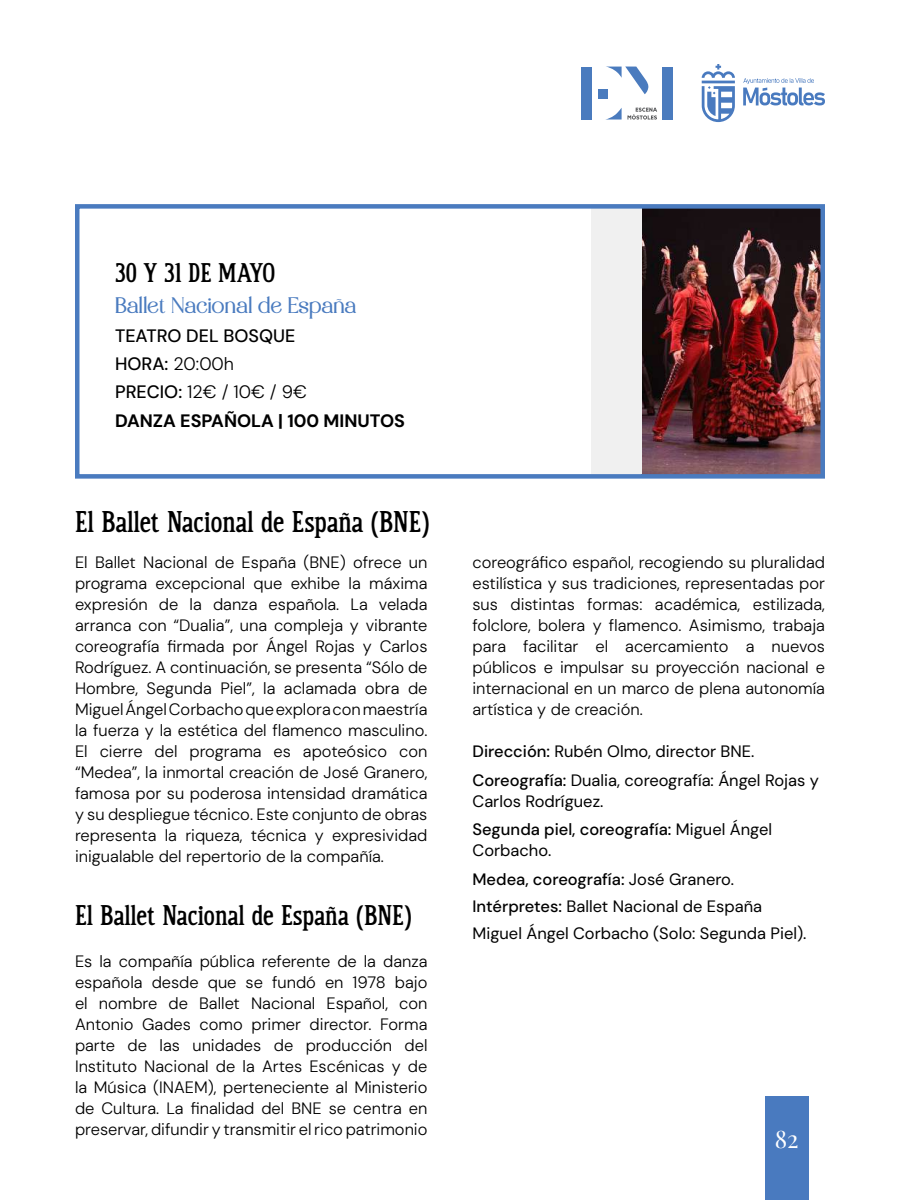
<style>
.page{position:relative;width:900px;height:1200px;background:#fff}
.page>*{position:absolute;margin:0;border:0;box-sizing:border-box;transform-origin:0 0}
.t1{font:30px "CS Dario Drawn";color:#000}
.t2{font:28.5px "CS Dario Drawn";color:#000}
.t3{font:27px "CS Dario Drawn";color:#000}
.t4{font:24px "Playfair Display";color:#fff}
.t5{font:22.5px "Branley";color:#4a7bbf}
.t6{font:500 18px/28.5px "DM Sans 18 pt";color:#000}
.t7{font:300 16.5px/21px "DM Sans 18 pt";color:#000;text-align:justify}
.t8{font:16.5px/28.5px "DM Sans 18 pt";color:#000}
.s1{font-weight:300}
.s2{font-weight:700}
.s3{font-weight:500}
</style>
<div class="page">
<div style="left:765px;top:1096px;width:43px;height:104px;background:#497abf"></div>
<svg style="left:702px;top:64px;width:123px;height:58px"></svg>
<div style="left:599px;top:89px;width:9px;height:9px;background:#4a7bbe"></div>
<svg style="left:608px;top:67px;width:41px;height:27px"></svg>
<svg style="left:605px;top:108px;width:52px;height:12px"></svg>
<div style="left:662px;top:67px;width:10px;height:53px;background:#4a7bbe"></div>
<div style="left:581px;top:67px;width:10px;height:53px;background:#4a7bbe"></div>
<img style="left:641px;top:209px;width:179px;height:265px">
<div style="left:591px;top:204px;width:50px;height:270px;background:#f0f0f0"></div>
<div style="left:75px;top:204px;width:750px;height:275px;border:4px solid #4a7bbf"></div>
<h3 class="t3" style="left:115px;top:257px;width:162px">30 Y 31 DE MAYO</h3>
<h3 class="t5" style="left:115px;top:292px;width:243px">Ballet Nacional de España</h3>
<p class="t6" style="left:115px;top:321px;width:292px">TEATRO DEL BOSQUE<br>HORA: <span class="s1">20:00h<br></span>PRECIO: <span class="s1">12€ / 10€ / 9€<br></span><span class="s2">DANZA ESPAÑOLA | 100 MINUTOS</span></p>
<h1 class="t1" style="left:75px;top:505px;width:356px">El Ballet Nacional de España (BNE)</h1>
<p class="t7" style="left:75px;top:552px;width:354px">El Ballet Nacional de España (BNE) ofrece un programa excepcional que exhibe la máxima expresión de la danza española. La velada arranca con “Dualia”, una compleja y vibrante coreografía firmada por Ángel Rojas y Carlos Rodríguez. A continuación, se presenta “Sólo de Hombre, Segunda Piel”, la aclamada obra de Miguel Ángel Corbacho que explora con maestría la fuerza y la estética del flamenco masculino.<br>El cierre del programa es apoteósico con “Medea”, la inmortal creación de José Granero, famosa por su poderosa intensidad dramática y su despliegue técnico. Este conjunto de obras representa la riqueza, técnica y expresividad inigualable del repertorio de la compañía.</p>
<h2 class="t2" style="left:75px;top:900px;width:339px">El Ballet Nacional de España (BNE)</h2>
<p class="t7" style="left:75px;top:951px;width:354px">Es la compañía pública referente de la danza española desde que se fundó en 1978 bajo el nombre de Ballet Nacional Español, con Antonio Gades como primer director. Forma parte de las unidades de producción del Instituto Nacional de la Artes Escénicas y de la Música (INAEM), perteneciente al Ministerio de Cultura. La finalidad del BNE se centra en preservar, difundir y transmitir el rico patrimonio</p>
<p class="t7" style="left:473px;top:552px;width:354px">coreográfico español, recogiendo su pluralidad estilística y sus tradiciones, representadas por sus distintas formas: académica, estilizada, folclore, bolera y flamenco. Asimismo, trabaja para facilitar el acercamiento a nuevos públicos e impulsar su proyección nacional e internacional en un marco de plena autonomía artística y de creación.</p>
<p class="t8" style="left:473px;top:737px;width:348px"><span class="s3">Dirección:</span> Rubén Olmo, director BNE.<br><span class="s3">Coreografía:</span> Dualia, coreografía: Ángel Rojas y</p>
<p class="t8" style="left:473px;top:787px;width:301px">Carlos Rodríguez.<br><span class="s3">Segunda piel, coreografía:</span> Miguel Ángel</p>
<p class="t8" style="left:473px;top:836px;width:263px">Corbacho.<br><span class="s3">Medea, coreografía:</span> José Granero.</p>
<p class="t8" style="left:473px;top:893px;width:335px;line-height:27px"><span class="s3">Intérpretes:</span> Ballet Nacional de España<br>Miguel Ángel Corbacho (Solo: Segunda Piel).</p>
<h3 class="t4" style="left:775px;top:1121px;width:25px">82</h3>
</div>
